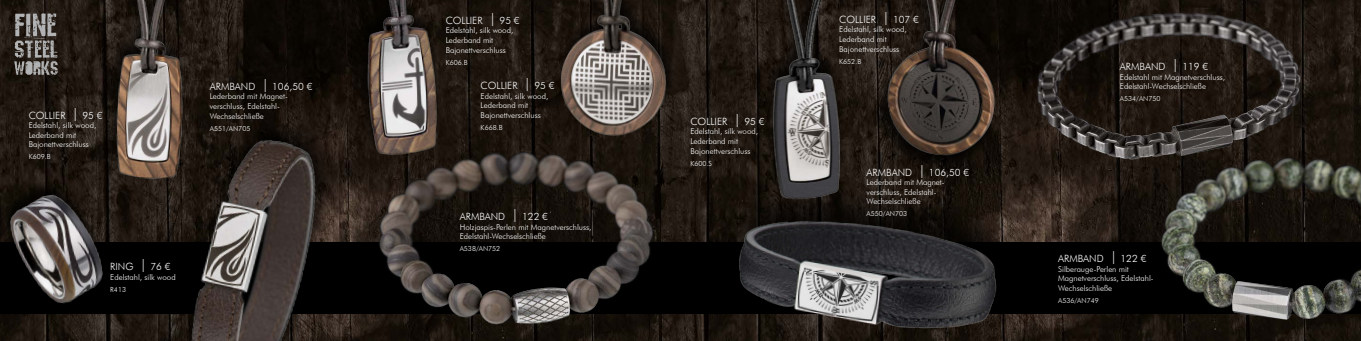
<style>
.page{position:relative;width:1361px;height:341px;background:#fff}
.page>*{position:absolute;margin:0;border:0;box-sizing:border-box;transform-origin:0 0}
.t1{font:300 10px "Futura BT";color:#fff}
.t2{font:300 8px/9.6px "Futura BT";color:#fff}
.t3{font:300 7px "Futura BT";color:#fff}
.s1{font-size:18px}
</style>
<div class="page">
<img style="left:0;top:0;width:1361px;height:340px">
<img style="left:1023px;top:3px;width:292px;height:193px">
<div style="left:0;top:242px;width:1361px;height:72px;background:#000"></div>
<div style="left:0;top:178px;width:108px;height:124px;background:#000;opacity:.75"></div>
<img style="left:1px;top:181px;width:128px;height:159px">
<div style="left:97px;top:0;width:108px;height:178px;background:#000;opacity:.75"></div>
<img style="left:100px;top:0;width:98px;height:192px">
<img style="left:528px;top:0;width:179px;height:143px">
<img style="left:307px;top:0;width:162px;height:166px">
<div style="left:179px;top:116px;width:154px;height:224px;background:#000;opacity:.75"></div>
<img style="left:180px;top:128px;width:160px;height:212px">
<div style="left:720px;top:181px;width:303px;height:154px;background:#000;opacity:.75"></div>
<img style="left:718px;top:199px;width:378px;height:141px">
<img style="left:719px;top:0;width:155px;height:220px">
<div style="left:873px;top:0;width:125px;height:172px;background:#000;opacity:.75"></div>
<img style="left:874px;top:0;width:173px;height:167px">
<img style="left:366px;top:142px;width:298px;height:198px">
<img style="left:1146px;top:145px;width:215px;height:195px">
<svg style="left:14px;top:13px;width:44px;height:62px;background:#65605d"></svg>
<p class="t1" style="left:29px;top:109px;width:75px">COLLIER <span class="s1">I</span> 95 €</p>
<p class="t2" style="left:29px;top:120px;width:69px">Edelstahl, silk wood,<br>Lederband mit<br>Bajonettverschluss</p>
<p class="t3" style="left:29px;top:152px;width:24px">K609.B</p>
<p class="t1" style="left:210px;top:80px;width:104px">ARMBAND <span class="s1">I</span> 106,50 €</p>
<p class="t2" style="left:210px;top:92px;width:79px">Lederband mit Magnet&shy;verschluss, Edelstahl-<br>Wechselschließe</p>
<p class="t3" style="left:210px;top:124px;width:42px">A551/AN705</p>
<p class="t1" style="left:110px;top:260px;width:62px">RING <span class="s1">I</span> 76 €</p>
<p class="t2" style="left:110px;top:271px;width:67px">Edelstahl, silk wood</p>
<p class="t3" style="left:110px;top:284px;width:17px">R413</p>
<p class="t1" style="left:446px;top:14px;width:75px">COLLIER <span class="s1">I</span> 95 €</p>
<p class="t2" style="left:446px;top:26px;width:69px">Edelstahl, silk wood,<br>Lederband mit<br>Bajonettverschluss</p>
<p class="t3" style="left:446px;top:58px;width:24px">K606.B</p>
<p class="t1" style="left:481px;top:79px;width:75px">COLLIER <span class="s1">I</span> 95 €</p>
<p class="t2" style="left:481px;top:91px;width:69px">Edelstahl, silk wood,<br>Lederband mit<br>Bajonettverschluss</p>
<p class="t3" style="left:481px;top:123px;width:24px">K668.B</p>
<p class="t1" style="left:460px;top:210px;width:90px">ARMBAND <span class="s1">I</span> 122 €</p>
<p class="t2" style="left:460px;top:222px;width:133px">Holzjaspis-Perlen mit Magnetverschluss,<br>Edelstahl-Wechselschließe</p>
<p class="t3" style="left:460px;top:244px;width:42px">A538/AN752</p>
<p class="t1" style="left:690px;top:115px;width:75px">COLLIER <span class="s1">I</span> 95 €</p>
<p class="t2" style="left:690px;top:126px;width:69px">Edelstahl, silk wood,<br>Lederband mit<br>Bajonettverschluss</p>
<p class="t3" style="left:690px;top:159px;width:23px">K600.S</p>
<p class="t1" style="left:839px;top:13px;width:81px">COLLIER <span class="s1">I</span> 107 €</p>
<p class="t2" style="left:839px;top:25px;width:69px">Edelstahl, silk wood,<br>Lederband mit<br>Bajonettverschluss</p>
<p class="t3" style="left:839px;top:57px;width:24px">K652.B</p>
<p class="t1" style="left:866px;top:165px;width:104px">ARMBAND <span class="s1">I</span> 106,50 €</p>
<p class="t2" style="left:866px;top:177px;width:79px">Lederband mit Magnet&shy;verschluss, Edelstahl-<br>Wechselschließe</p>
<p class="t3" style="left:866px;top:209px;width:42px">A550/AN703</p>
<p class="t1" style="left:1120px;top:60px;width:90px">ARMBAND <span class="s1">I</span> 119 €</p>
<p class="t2" style="left:1120px;top:72px;width:107px">Edelstahl mit Magnetverschluss,<br>Edelstahl-Wechselschließe</p>
<p class="t3" style="left:1120px;top:94px;width:42px">A534/AN750</p>
<p class="t1" style="left:1058px;top:252px;width:90px">ARMBAND <span class="s1">I</span> 122 €</p>
<p class="t2" style="left:1058px;top:263px;width:97px">Silberauge-Perlen mit<br>Magnetverschluss, Edelstahl-<br>Wechselschließe</p>
<p class="t3" style="left:1058px;top:296px;width:42px">A536/AN749</p>
</div>
